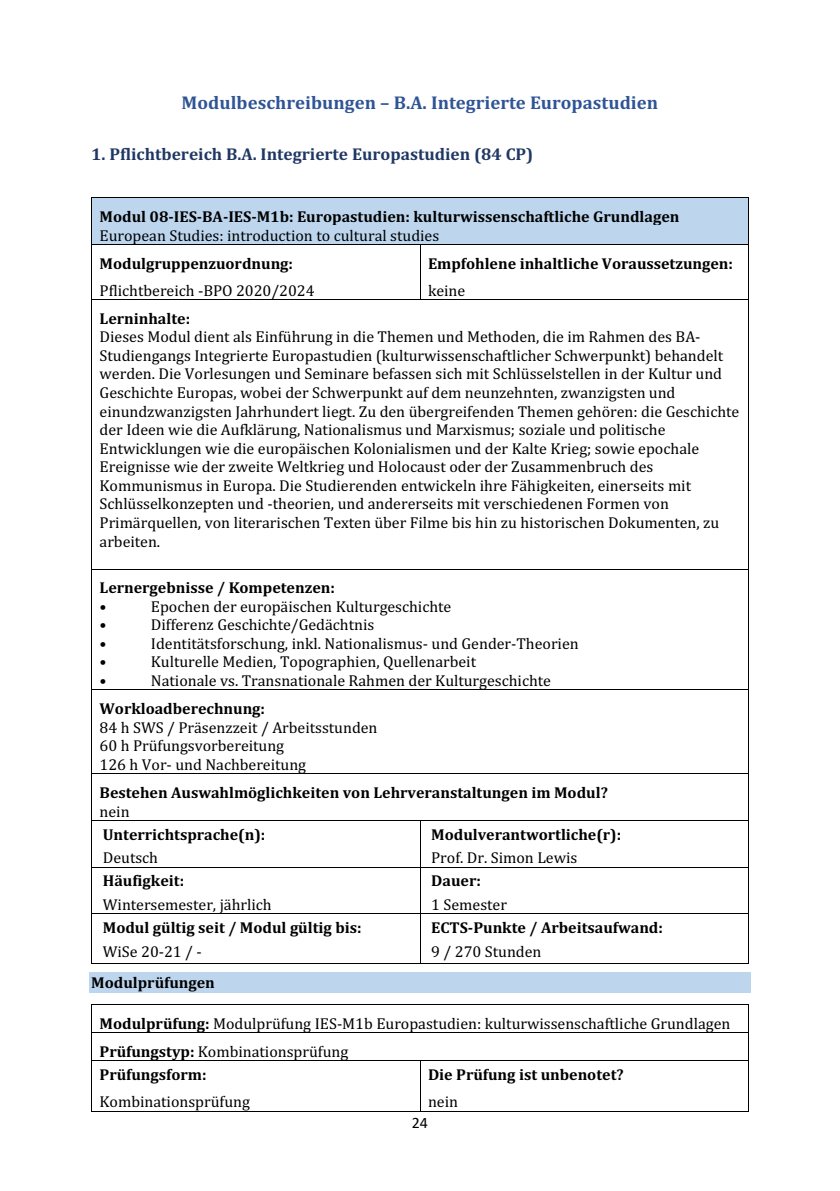
<style>
.page{position:relative;width:840px;height:1191px;background:#fff}
.page>*{position:absolute;margin:0;border:0;box-sizing:border-box;transform-origin:0 0}
.t1{font:700 18.6px "Cambria";color:#2f5496}
.t2{font:700 17.2px "Cambria";color:#1f3763}
.t3{font:16px/18.6px "Cambria";color:#000}
.t4{font:700 16px "Cambria";color:#000}
.t5{font:16px "Calibri";color:#000}
.s1{font-weight:700}
</style>
<div class="page">
<div style="left:92px;top:198px;width:655px;height:46px;background:#bdd6ee"></div>
<hr style="left:92px;top:197px;width:655px;height:1px;background:#000">
<hr style="left:91px;top:198px;width:1px;height:46px;background:#000">
<hr style="left:747px;top:198px;width:1px;height:46px;background:#000">
<hr style="left:92px;top:244px;width:327px;height:1px;background:#000">
<hr style="left:420px;top:244px;width:327px;height:1px;background:#000">
<hr style="left:91px;top:245px;width:1px;height:54px;background:#000">
<hr style="left:419px;top:245px;width:1px;height:54px;background:#000">
<hr style="left:747px;top:245px;width:1px;height:54px;background:#000">
<hr style="left:92px;top:299px;width:327px;height:1px;background:#000">
<hr style="left:420px;top:299px;width:327px;height:1px;background:#000">
<hr style="left:91px;top:300px;width:1px;height:269px;background:#000">
<hr style="left:747px;top:300px;width:1px;height:269px;background:#000">
<hr style="left:92px;top:569px;width:655px;height:1px;background:#000">
<hr style="left:91px;top:569px;width:1px;height:120px;background:#000">
<hr style="left:747px;top:569px;width:1px;height:120px;background:#000">
<hr style="left:92px;top:689px;width:655px;height:1px;background:#000">
<hr style="left:91px;top:690px;width:1px;height:83px;background:#000">
<hr style="left:747px;top:690px;width:1px;height:83px;background:#000">
<hr style="left:92px;top:773px;width:655px;height:1px;background:#000">
<hr style="left:91px;top:774px;width:1px;height:46px;background:#000">
<hr style="left:747px;top:774px;width:1px;height:46px;background:#000">
<hr style="left:92px;top:820px;width:327px;height:1px;background:#000">
<hr style="left:420px;top:820px;width:327px;height:1px;background:#000">
<hr style="left:91px;top:820px;width:1px;height:46px;background:#000">
<hr style="left:419px;top:820px;width:1px;height:46px;background:#000">
<hr style="left:747px;top:820px;width:1px;height:46px;background:#000">
<hr style="left:92px;top:866px;width:327px;height:1px;background:#000">
<hr style="left:420px;top:866px;width:327px;height:1px;background:#000">
<hr style="left:91px;top:867px;width:1px;height:46px;background:#000">
<hr style="left:419px;top:867px;width:1px;height:46px;background:#000">
<hr style="left:747px;top:867px;width:1px;height:46px;background:#000">
<hr style="left:92px;top:913px;width:327px;height:1px;background:#000">
<hr style="left:420px;top:913px;width:327px;height:1px;background:#000">
<hr style="left:91px;top:914px;width:1px;height:49px;background:#000">
<hr style="left:92px;top:963px;width:327px;height:1px;background:#000">
<hr style="left:419px;top:914px;width:1px;height:49px;background:#000">
<hr style="left:420px;top:963px;width:327px;height:1px;background:#000">
<hr style="left:747px;top:914px;width:1px;height:49px;background:#000">
<div style="left:89px;top:972px;width:661px;height:20px;background:#bdd6ee"></div>
<hr style="left:92px;top:1004px;width:655px;height:1px;background:#000">
<hr style="left:92px;top:1032px;width:655px;height:1px;background:#000">
<svg style="left:91px;top:1004px;width:1px;height:56px"></svg>
<hr style="left:92px;top:1060px;width:327px;height:1px;background:#000">
<hr style="left:420px;top:1060px;width:327px;height:1px;background:#000">
<hr style="left:91px;top:1060px;width:1px;height:50px;background:#000">
<hr style="left:92px;top:1110px;width:327px;height:1px;background:#000">
<hr style="left:419px;top:1060px;width:1px;height:50px;background:#000">
<hr style="left:420px;top:1110px;width:327px;height:1px;background:#000">
<hr style="left:747px;top:1060px;width:1px;height:50px;background:#000">
<p class="t1" style="left:181px;top:89px;width:478px">Modulbeschreibungen – B.A. Integrierte Europastudien</p>
<p class="t2" style="left:91px;top:142px;width:443px">1. Pflichtbereich B.A. Integrierte Europastudien (84 CP)</p>
<p class="t4" style="left:100px;top:205px;width:581px">Modul 08-IES-BA-IES-M1b: Europastudien: kulturwissenschaftliche Grundlagen</p>
<p class="t3" style="left:100px;top:226px;width:341px">European Studies: introduction to cultural studies</p>
<p class="t4" style="left:100px;top:252px;width:195px">Modulgruppenzuordnung:</p>
<p class="t3" style="left:100px;top:281px;width:216px">Pflichtbereich -BPO 2020/2024</p>
<p class="t4" style="left:428px;top:252px;width:306px">Empfohlene inhaltliche Voraussetzungen:</p>
<p class="t3" style="left:428px;top:281px;width:39px">keine</p>
<p class="t4" style="left:100px;top:307px;width:92px">Lerninhalte:</p>
<p class="t3" style="left:100px;top:327px;width:641px">Dieses Modul dient als Einführung in die Themen und Methoden, die im Rahmen des BA-Studiengangs Integrierte Europastudien (kulturwissenschaftlicher Schwerpunkt) behandelt werden. Die Vorlesungen und Seminare befassen sich mit Schlüsselstellen in der Kultur und Geschichte Europas, wobei der Schwerpunkt auf dem neunzehnten, zwanzigsten und einundzwanzigsten Jahrhundert liegt. Zu den übergreifenden Themen gehören: die Geschichte der Ideen wie die Aufklärung, Nationalismus und Marxismus; soziale und politische Entwicklungen wie die europäischen Kolonialismen und der Kalte Krieg; sowie epochale Ereignisse wie der zweite Weltkrieg und Holocaust oder der Zusammenbruch des Kommunismus in Europa. Die Studierenden entwickeln ihre Fähigkeiten, einerseits mit Schlüsselkonzepten und -theorien, und andererseits mit verschiedenen Formen von Primärquellen, von literarischen Texten über Filme bis hin zu historischen Dokumenten, zu arbeiten.</p>
<p class="t4" style="left:100px;top:576px;width:237px">Lernergebnisse / Kompetenzen:</p>
<p class="t3" style="left:100px;top:597px;width:9px">•</p>
<p class="t3" style="left:151px;top:597px;width:302px">Epochen der europäischen Kulturgeschichte</p>
<p class="t3" style="left:100px;top:615px;width:9px">•</p>
<p class="t3" style="left:151px;top:615px;width:225px">Differenz Geschichte/Gedächtnis</p>
<p class="t3" style="left:100px;top:634px;width:9px">•</p>
<p class="t3" style="left:151px;top:634px;width:429px">Identitätsforschung, inkl. Nationalismus- und Gender-Theorien</p>
<p class="t3" style="left:100px;top:652px;width:9px">•</p>
<p class="t3" style="left:151px;top:652px;width:326px">Kulturelle Medien, Topographien, Quellenarbeit</p>
<p class="t3" style="left:100px;top:671px;width:9px">•</p>
<p class="t3" style="left:151px;top:671px;width:401px">Nationale vs. Transnationale Rahmen der Kulturgeschichte</p>
<p class="t4" style="left:100px;top:697px;width:167px">Workloadberechnung:</p>
<p class="t3" style="left:100px;top:718px;width:279px">84 h SWS / Präsenzzeit / Arbeitsstunden<br>60 h Prüfungsvorbereitung<br>126 h Vor- und Nachbereitung</p>
<p class="t4" style="left:100px;top:781px;width:509px">Bestehen Auswahlmöglichkeiten von Lehrveranstaltungen im Modul?</p>
<p class="t3" style="left:100px;top:801px;width:32px">nein</p>
<p class="t4" style="left:103px;top:823px;width:164px">Unterrichtsprache(n):</p>
<p class="t3" style="left:103px;top:848px;width:57px">Deutsch</p>
<p class="t4" style="left:431px;top:823px;width:191px">Modulverantwortliche(r):</p>
<p class="t3" style="left:431px;top:848px;width:147px">Prof. Dr. Simon Lewis</p>
<p class="t4" style="left:103px;top:869px;width:83px">Häufigkeit:</p>
<p class="t3" style="left:103px;top:895px;width:170px">Wintersemester, jährlich</p>
<p class="t4" style="left:103px;top:916px;width:260px">Modul gültig seit / Modul gültig bis:</p>
<p class="t3" style="left:103px;top:942px;width:100px">WiSe 20-21 / -</p>
<p class="t4" style="left:431px;top:869px;width:51px">Dauer:</p>
<p class="t3" style="left:431px;top:895px;width:77px">1 Semester</p>
<p class="t4" style="left:431px;top:916px;width:233px">ECTS-Punkte / Arbeitsaufwand:</p>
<p class="t3" style="left:431px;top:942px;width:112px">9 / 270 Stunden</p>
<p class="t4" style="left:91px;top:971px;width:125px">Modulprüfungen</p>
<p class="t3" style="left:100px;top:1009px;width:632px;line-height:28px"><span class="s1">Modulprüfung:</span> Modulprüfung IES-M1b Europastudien: kulturwissenschaftliche Grundlagen<br><span class="s1">Prüfungstyp:</span> Kombinationsprüfung</p>
<p class="t4" style="left:100px;top:1063px;width:108px">Prüfungsform:</p>
<p class="t3" style="left:100px;top:1092px;width:152px">Kombinationsprüfung</p>
<p class="t4" style="left:428px;top:1063px;width:197px">Die Prüfung ist unbenotet?</p>
<p class="t3" style="left:428px;top:1092px;width:32px">nein</p>
<p class="t5" style="left:411px;top:1111px;width:18px">24</p>
</div>
